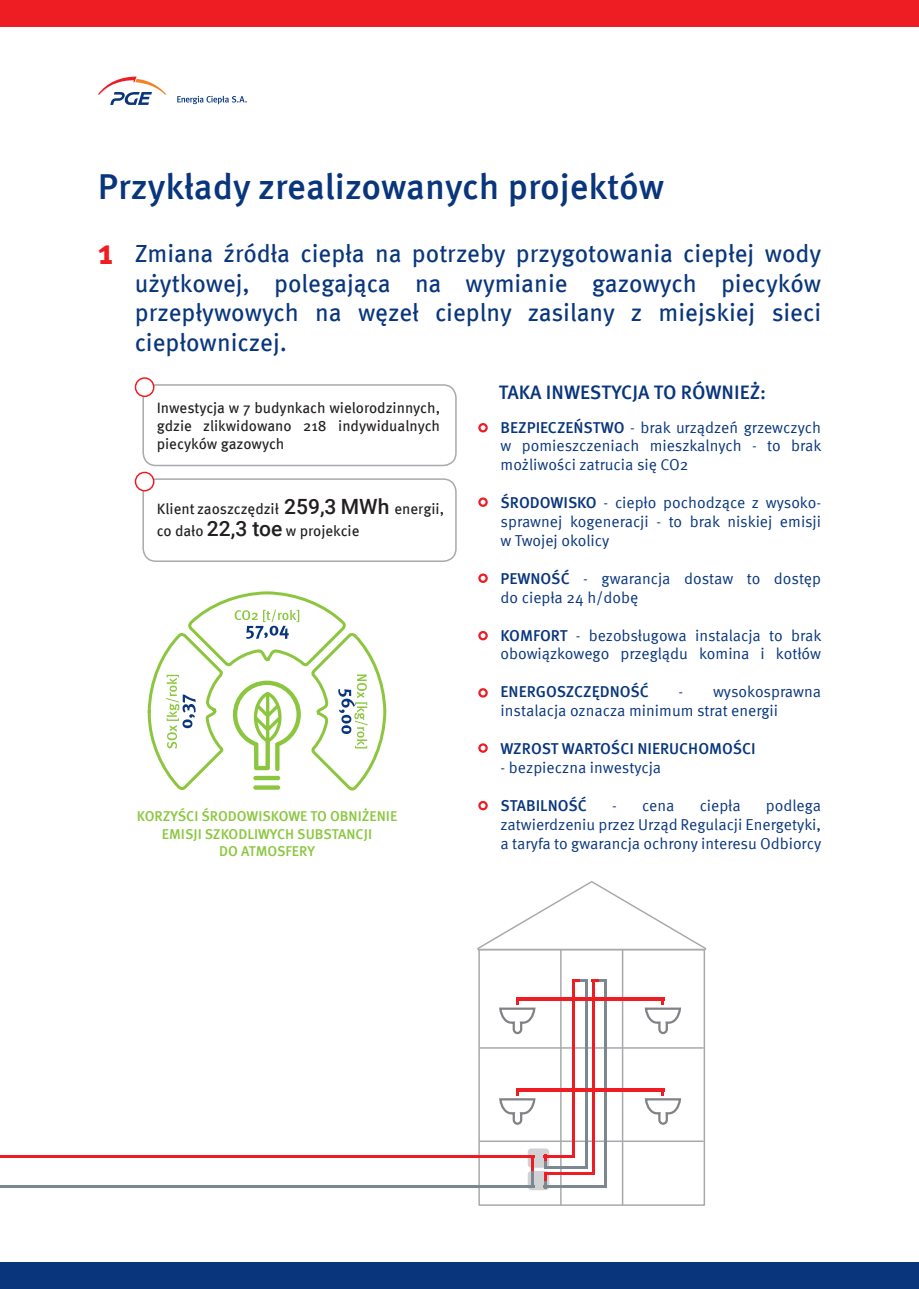
<style>
.page{position:relative;width:919px;height:1289px;background:#fff}
.page>*{position:absolute;margin:0;border:0;box-sizing:border-box;transform-origin:0 0}
.t1{font:500 36px "Meta Pro";color:#08357c}
.t2{font:700 36px "Meta Pro";color:#ee1d23}
.t3{font:24.75px "Meta Pro";color:#08357c}
.t4{font:500 19.5px "Meta Pro";color:#08357c}
.t5{font:15.75px/18.9px "Meta Pro";color:#08357c}
.t6{font:500 15.75px "Meta Pro";color:#08357c}
.t7{font:15px/18px "Meta Pro";color:#231f20;text-align:justify}
.t8{font:500 14.25px "Meta Pro";color:#8bc63e}
.s1{font-family:"Roboto";font-weight:500;font-size:21px}
.s2{font-weight:500}
</style>
<div class="page">
<hr style="left:479px;top:1047px;width:224px;height:1px;background:#a8a9ad">
<hr style="left:479px;top:1140px;width:224px;height:1px;background:#a8a9ad">
<div style="left:478px;top:948px;width:227px;height:257px;border:2px solid #a8a9ad"></div>
<hr style="left:560px;top:949px;width:1px;height:256px;background:#a8a9ad">
<hr style="left:621px;top:949px;width:2px;height:256px;background:#a8a9ad">
<svg style="left:477px;top:881px;width:229px;height:69px"></svg>
<svg style="left:98px;top:77px;width:68px;height:28px"></svg>
<svg style="left:177px;top:96px;width:70px;height:8px"></svg>
<div style="left:0;top:0;width:918px;height:26px;background:#ee1d23"></div>
<div style="left:0;top:1262px;width:918px;height:26px;background:#08357c"></div>
<div style="left:478px;top:423px;width:9px;height:9px;border:2px solid #ee1d23;border-radius:50%"></div>
<div style="left:478px;top:497px;width:9px;height:10px;border:2px solid #ee1d23;border-radius:50%"></div>
<div style="left:478px;top:573px;width:9px;height:10px;border:2px solid #ee1d23;border-radius:50%"></div>
<div style="left:478px;top:631px;width:9px;height:9px;border:2px solid #ee1d23;border-radius:50%"></div>
<div style="left:478px;top:688px;width:9px;height:9px;border:2px solid #ee1d23;border-radius:50%"></div>
<div style="left:478px;top:743px;width:9px;height:9px;border:2px solid #ee1d23;border-radius:50%"></div>
<div style="left:478px;top:800px;width:9px;height:10px;border:2px solid #ee1d23;border-radius:50%"></div>
<div style="left:142px;top:478px;width:314px;height:84px;border:2px solid #a8a9ad;border-radius:13px"></div>
<div style="left:142px;top:384px;width:314px;height:82px;border:2px solid #a8a9ad;border-radius:13px"></div>
<div style="left:135px;top:378px;width:19px;height:18px;background:#fff;border-radius:50%"></div>
<div style="left:135px;top:377px;width:19px;height:20px;border:2px solid #ee1d23;border-radius:50%"></div>
<div style="left:135px;top:472px;width:19px;height:18px;background:#fff;border-radius:50%"></div>
<div style="left:135px;top:471px;width:19px;height:20px;border:2px solid #ee1d23;border-radius:50%"></div>
<svg style="left:147px;top:591px;width:240px;height:200px"></svg>
<div style="left:527px;top:1148px;width:22px;height:19px;background:#d1d2d4;border-radius:4px"></div>
<div style="left:527px;top:1170px;width:22px;height:20px;background:#d1d2d4;border-radius:4px"></div>
<hr style="left:572px;top:979px;width:3px;height:178px;background:#ee1d23">
<hr style="left:584px;top:979px;width:3px;height:189px;background:#7d878f">
<hr style="left:604px;top:979px;width:2px;height:208px;background:#7d878f">
<hr style="left:591px;top:979px;width:3px;height:196px;background:#ee1d23">
<hr style="left:543px;top:1154px;width:32px;height:3px;background:#ee1d23">
<hr style="left:543px;top:1172px;width:51px;height:3px;background:#ee1d23">
<hr style="left:543px;top:1165px;width:44px;height:3px;background:#7d878f">
<hr style="left:543px;top:1185px;width:63px;height:2px;background:#7d878f">
<svg style="left:575px;top:979px;width:29px;height:3px"></svg>
<svg style="left:543px;top:1154px;width:3px;height:31px"></svg>
<hr style="left:531px;top:1154px;width:3px;height:17px;background:#ee1d23">
<hr style="left:0;top:1154px;width:534px;height:3px;background:#ee1d23">
<hr style="left:0;top:1185px;width:534px;height:2px;background:#7d878f">
<hr style="left:531px;top:1171px;width:3px;height:16px;background:#7d878f">
<hr style="left:516px;top:997px;width:148px;height:3px;background:#ee1d23">
<svg style="left:643px;top:997px;width:38px;height:38px"></svg>
<svg style="left:499px;top:1000px;width:37px;height:35px"></svg>
<hr style="left:516px;top:1088px;width:148px;height:3px;background:#ee1d23">
<svg style="left:643px;top:1088px;width:39px;height:37px"></svg>
<svg style="left:499px;top:1091px;width:37px;height:34px"></svg>
<p class="t1" style="left:98px;top:158px;width:568px">Przykłady zrealizowanych projektów</p>
<p class="t2" style="left:98px;top:223px;width:17px">1</p>
<p class="t3" style="left:135px;top:234px;width:688px">Zmiana źródła ciepła na potrzeby przygotowania ciepłej wody</p>
<p class="t3" style="left:135px;top:264px;width:687px">użytkowej, polegająca na wymianie gazowych piecyków</p>
<p class="t3" style="left:135px;top:294px;width:687px">przepływowych na węzeł cieplny zasilany z miejskiej sieci</p>
<p class="t3" style="left:135px;top:323px;width:154px">ciepłowniczej.</p>
<p class="t7" style="left:157px;top:398px;width:285px">Inwestycja w 7 budynkach wielorodzinnych, gdzie zlikwidowano 218 indywidualnych piecyków gazowych</p>
<p class="t7" style="left:157px;top:498px;width:289px">Klient zaoszczędził <span class="s1">259,3 MWh</span> energii,</p>
<p class="t7" style="left:157px;top:521px;width:204px">co dało <span class="s1">22,3 toe</span> w projekcie</p>
<p class="t8" style="left:137px;top:805px;width:262px">KORZYŚCI ŚRODOWISKOWE TO OBNIŻENIE</p>
<p class="t8" style="left:162px;top:822px;width:212px">EMISJI SZKODLIWYCH SUBSTANCJI</p>
<p class="t8" style="left:219px;top:839px;width:97px">DO ATMOSFERY</p>
<p class="t4" style="left:498px;top:377px;width:269px">TAKA INWESTYCJA TO RÓWNIEŻ:</p>
<p class="t5" style="left:500px;top:416px;width:322px"><span class="s2">BEZPIECZEŃSTWO</span> - brak urządzeń grzewczych</p>
<p class="t5" style="left:500px;top:435px;width:322px">w pomieszczeniach mieszkalnych - to brak możliwości zatrucia się CO2</p>
<p class="t5" style="left:500px;top:492px;width:322px"><span class="s2">ŚRODOWISKO</span> - ciepło pochodzące z wysoko&shy;sprawnej kogeneracji - to brak niskiej emisji</p>
<p class="t5" style="left:500px;top:530px;width:110px">w Twojej okolicy</p>
<p class="t5" style="left:500px;top:568px;width:322px"><span class="s2">PEWNOŚĆ</span> - gwarancja dostaw to dostęp</p>
<p class="t5" style="left:500px;top:587px;width:139px">do ciepła 24 h/dobę</p>
<p class="t5" style="left:500px;top:624px;width:322px"><span class="s2">KOMFORT</span> - bezobsługowa instalacja to brak obowiązkowego przeglądu komina i kotłów</p>
<p class="t6" style="left:500px;top:679px;width:150px">ENERGOSZCZĘDNOŚĆ</p>
<p class="t5" style="left:500px;top:681px;width:322px;text-indent:178px">- wysokosprawna instalacja oznacza minimum strat energii</p>
<p class="t6" style="left:500px;top:736px;width:257px">WZROST WARTOŚCI NIERUCHOMOŚCI</p>
<p class="t5" style="left:500px;top:757px;width:162px">- bezpieczna inwestycja</p>
<p class="t6" style="left:500px;top:793px;width:88px">STABILNOŚĆ</p>
<p class="t5" style="left:612px;top:794px;width:64px">- cena</p>
<p class="t5" style="left:699px;top:794px;width:42px">ciepła</p>
<p class="t5" style="left:500px;top:794px;width:322px;text-align:justify;text-indent:265px">podlega zatwierdzeniu przez Urząd Regulacji Energetyki, a taryfa to gwarancja ochrony interesu Odbiorcy</p>
</div>
